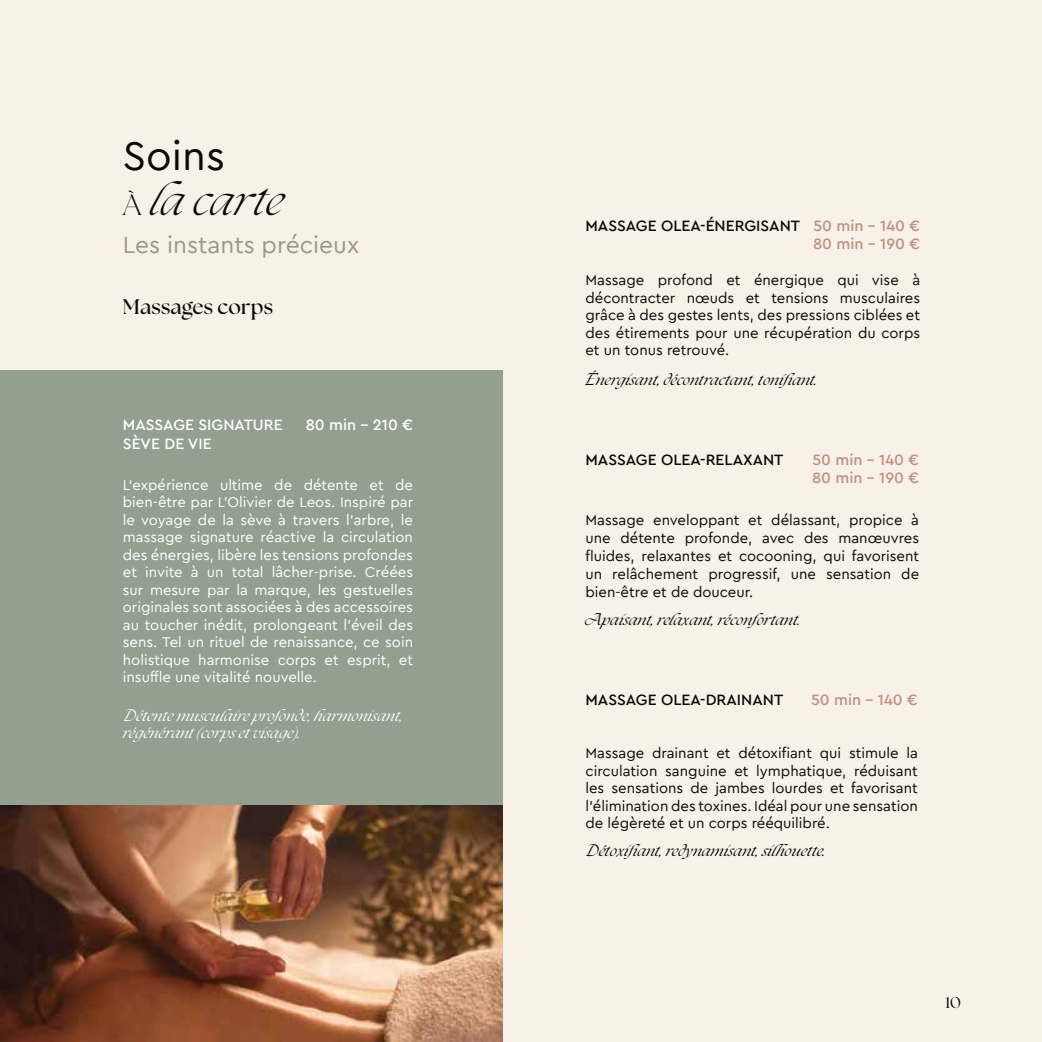
<style>
.page{position:relative;width:1042px;height:1042px;background:#f7f1e8}
.page>*{position:absolute;margin:0;border:0;box-sizing:border-box;transform-origin:0 0}
.t1{font:italic 300 42px "The Seasons";letter-spacing:-.01em;color:#0a0906}
.t2{font:42px "Cera Pro";color:#0a0906}
.t3{font:24.5px "Cera Pro";color:#939b8d}
.t4{font:700 21px "The Seasons";letter-spacing:.005em;color:#0a0906}
.t5{font:500 15.75px "Cera Pro";color:#0a0906}
.t6{font:500 15.75px/17.5px "Cera Pro";color:#bf8f81}
.t7{font:500 15.75px "Cera Pro";color:#fff}
.t8{font:15.75px "The Seasons";color:#000}
.t9{font:14.88px/17.5px "Cera Pro";color:#0a0906;text-align:justify}
.t10{font:14.88px/17.5px "Cera Pro";color:#fff;text-align:justify}
.t11{font:italic 14.88px "The Seasons";color:#0a0906}
.t12{font:italic 14.88px/17.5px "The Seasons";color:#fff}
.s1{font-style:normal;font-size:29.4px}
</style>
<div class="page">
<img style="left:0;top:805px;width:503px;height:237px">
<div style="left:0;top:371px;width:503px;height:434px;background:#93a090"></div>
<h1 class="t2" style="left:123px;top:125px;width:104px">Soins</h1>
<h1 class="t1" style="left:123px;top:170px;width:163px"><span class="s1">à</span> la carte</h1>
<h2 class="t3" style="left:123px;top:227px;width:238px">Les instants précieux</h2>
<h3 class="t4" style="left:123px;top:292px;width:152px">Massages corps</h3>
<p class="t7" style="left:123px;top:413px;width:161px">MASSAGE SIGNATURE</p>
<p class="t7" style="left:123px;top:432px;width:90px">SÈVE DE VIE</p>
<p class="t7" style="left:306px;top:413px;width:109px">80 min - 210 €</p>
<p class="t10" style="left:123px;top:476px;width:292px">L’expérience ultime de détente et de bien-être par L’Olivier de Leos. Inspiré par le voyage de la sève à travers l’arbre, le massage signature réactive la circulation des énergies, libère les tensions profondes et invite à un total lâcher-prise. Créées sur mesure par la marque, les gestuelles originales sont associées à des accessoires au toucher inédit, prolongeant l’éveil des sens. Tel un rituel de renaissance, ce soin holistique harmonise corps et esprit, et insuffle une vitalité nouvelle.</p>
<p class="t12" style="left:123px;top:707px;width:281px">Détente musculaire profonde, harmonisant, régénérant (corps et visage).</p>
<p class="t5" style="left:585px;top:214px;width:216px">MASSAGE OLEA-ÉNERGISANT</p>
<p class="t6" style="left:813px;top:217px;width:109px">50 min - 140 €<br>80 min - 190 €</p>
<p class="t9" style="left:585px;top:271px;width:336px">Massage profond et énergique qui vise à décontracter nœuds et tensions musculaires grâce à des gestes lents, des pressions ciblées et des étirements pour une récupération du corps et un tonus retrouvé.</p>
<p class="t11" style="left:585px;top:369px;width:233px">Énergisant, décontractant, tonifiant.</p>
<p class="t5" style="left:585px;top:448px;width:199px">MASSAGE OLEA-RELAXANT</p>
<p class="t6" style="left:812px;top:451px;width:109px">50 min - 140 €<br>80 min - 190 €</p>
<p class="t9" style="left:585px;top:511px;width:335px">Massage enveloppant et délassant, propice à une détente profonde, avec des manœuvres fluides, relaxantes et cocooning, qui favorisent un relâchement progressif, une sensation de bien-être et de douceur.</p>
<p class="t11" style="left:585px;top:608px;width:216px">Apaisant, relaxant, réconfortant.</p>
<p class="t5" style="left:585px;top:688px;width:199px">MASSAGE OLEA-DRAINANT</p>
<p class="t6" style="left:811px;top:691px;width:108px">50 min - 140 €</p>
<p class="t9" style="left:585px;top:744px;width:334px">Massage drainant et détoxifiant qui stimule la circulation sanguine et lymphatique, réduisant les sensations de jambes lourdes et favorisant l’élimination des toxines. Idéal pour une sensation de légèreté et un corps rééquilibré.</p>
<p class="t11" style="left:585px;top:840px;width:242px">Détoxifiant, redynamisant, silhouette.</p>
<p class="t8" style="left:945px;top:992px;width:17px">10</p>
</div>
